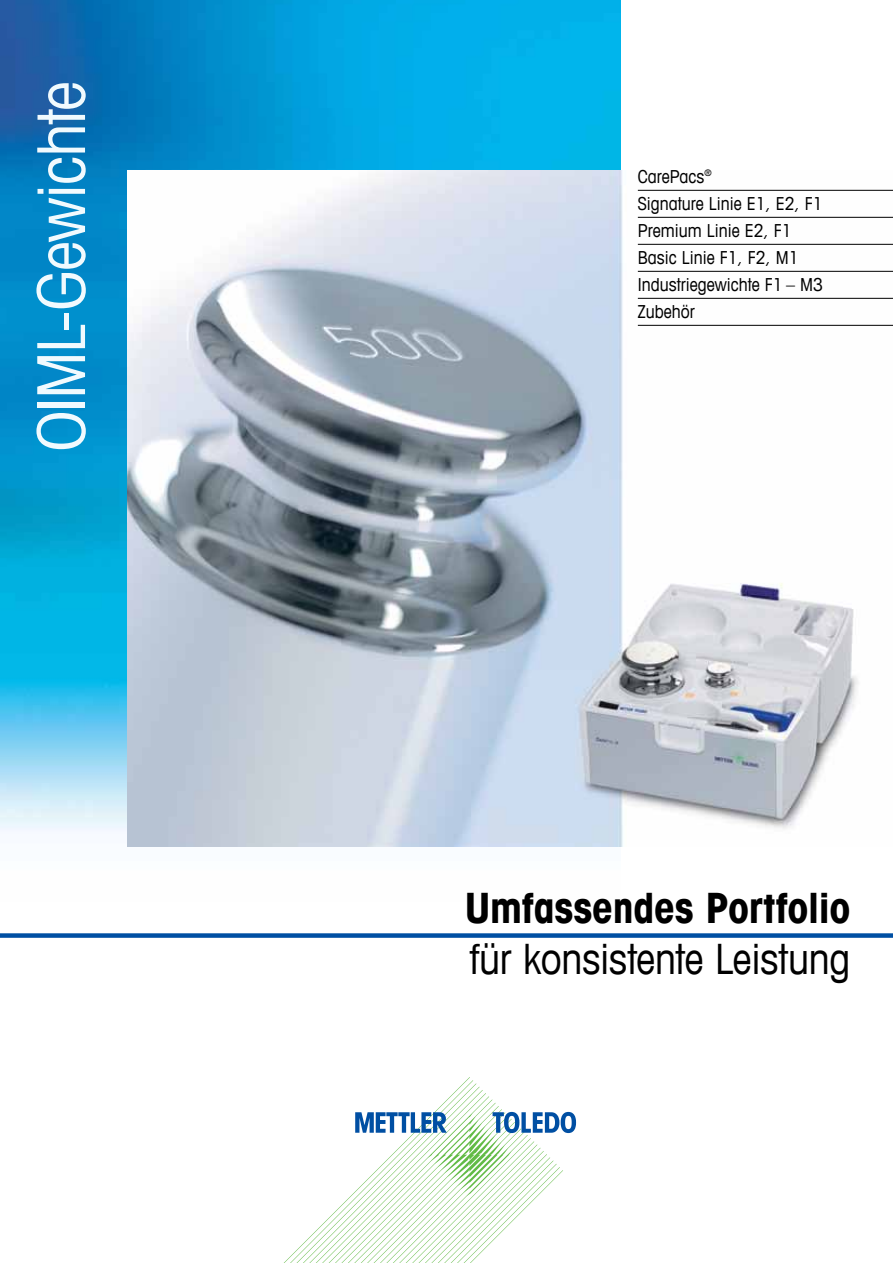
<style>
.page{position:relative;width:893px;height:1263px;background:#fff}
.page>*{position:absolute;margin:0;border:0;box-sizing:border-box;transform-origin:0 0}
.t1{font:condensed 66px "Avant Garde Com";letter-spacing:-.02em;color:#f1fafe}
.t2{font:condensed 42px "Avant Garde Com";letter-spacing:-.005em;color:#000}
.t3{font:700 condensed 42px "Avant Garde Com";letter-spacing:-.005em;color:#000}
.t4{font:condensed 18px/27px "Avant Garde Com";color:#000}
</style>
<div class="page">
<img style="left:0;top:0;width:621px;height:847px">
<div style="left:0;top:933px;width:893px;height:5px;background:#004fa3"></div>
<svg style="left:284px;top:1077px;width:292px;height:186px"></svg>
<img style="left:128px;top:170px;width:765px;height:676px">
<hr style="left:638px;top:190px;width:255px;height:1px;background:#000">
<hr style="left:638px;top:217px;width:255px;height:1px;background:#000">
<hr style="left:638px;top:244px;width:255px;height:1px;background:#000">
<hr style="left:638px;top:271px;width:255px;height:1px;background:#000">
<hr style="left:638px;top:298px;width:255px;height:1px;background:#000">
<hr style="left:638px;top:325px;width:255px;height:1px;background:#000">
<h1 class="t1" style="left:21px;top:451px;width:371px;rotate:-90deg">OIML-Gewichte</h1>
<p class="t4" style="left:638px;top:163px;width:187px">CarePacs<sup>®<br></sup>Signature Linie E1, E2, F1<br>Premium Linie E2, F1<br>Basic Linie F1, F2, M1<br>Industriegewichte F1 – M3<br>Zubehör</p>
<h2 class="t3" style="left:465px;top:881px;width:387px">Umfassendes Portfolio</h2>
<h2 class="t2" style="left:470px;top:933px;width:382px">für konsistente Leistung</h2>
</div>
